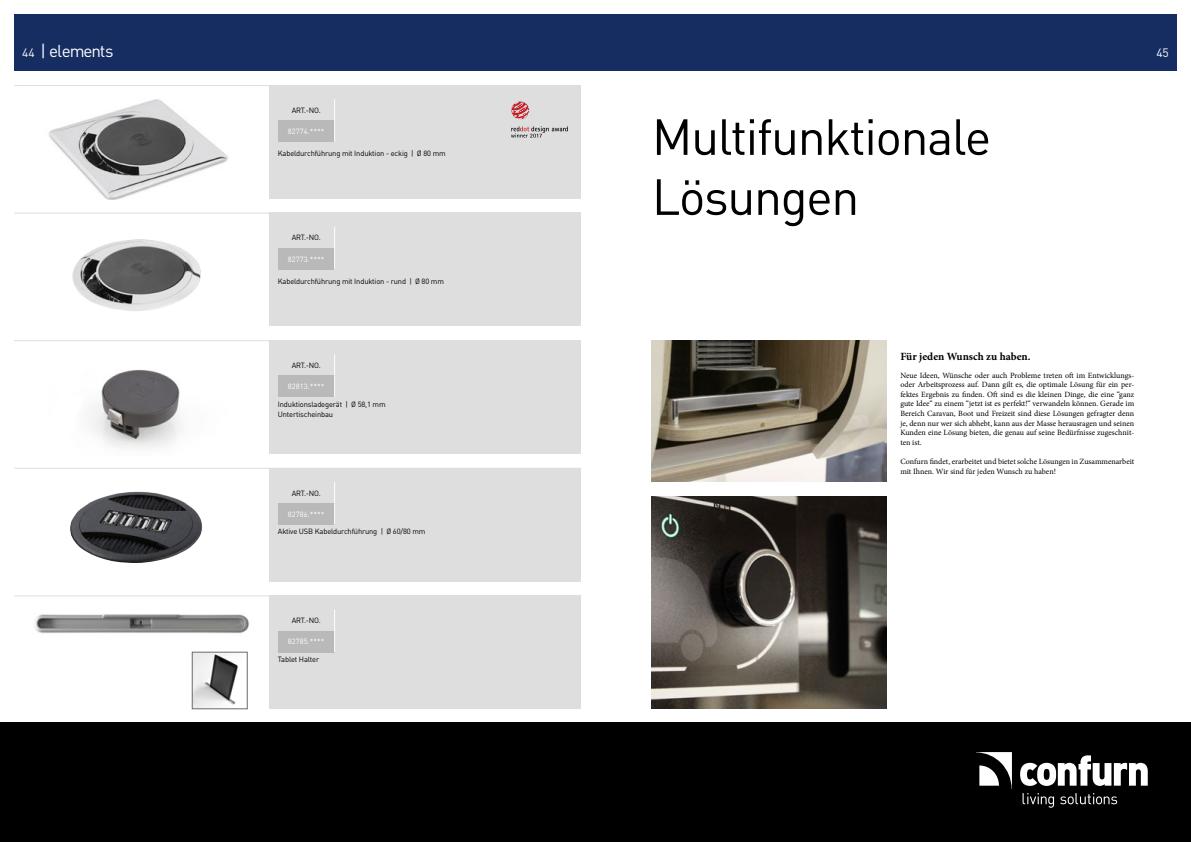
<style>
.page{position:relative;width:1191px;height:842px;background:#fff}
.page>*{position:absolute;margin:0;border:0;box-sizing:border-box;transform-origin:0 0}
.t1{font:50px/60px "DIN Pro";letter-spacing:-.03em;color:#000}
.t2{font:17px "DIN Pro";letter-spacing:-.06em;color:#fff}
.t3{font:12px "DIN Pro";color:#fff}
.t4{font:700 11px "Minion Pro";color:#000}
.t5{font:8px/9.6px "Minion Pro";color:#000;text-align:justify}
.t6{font:7.5px/10px "DIN Pro";letter-spacing:-.02em;color:#000}
.t7{font:7.5px "DIN Pro";color:#fff}
.s1{font-size:12px}
</style>
<div class="page">
<div style="left:14px;top:14px;width:1162px;height:57px;background:#162d62"></div>
<div style="left:0;top:722px;width:1191px;height:120px;background:#000"></div>
<svg style="left:976px;top:752px;width:36px;height:37px"></svg>
<svg style="left:1020px;top:755px;width:127px;height:31px"></svg>
<svg style="left:1022px;top:793px;width:32px;height:15px"></svg>
<svg style="left:1060px;top:793px;width:57px;height:11px"></svg>
<hr style="left:14px;top:85px;width:567px;height:1px;background:#dedede">
<img style="left:49px;top:99px;width:179px;height:101px">
<img style="left:89px;top:370px;width:92px;height:78px">
<div style="left:269px;top:340px;width:312px;height:114px;background:#dedede"></div>
<hr style="left:14px;top:340px;width:567px;height:1px;background:#dedede">
<div style="left:269px;top:85px;width:312px;height:113px;background:#dedede"></div>
<div style="left:278px;top:121px;width:56px;height:21px;background:#b9b9ba"></div>
<svg style="left:334px;top:99px;width:1px;height:43px"></svg>
<img style="left:72px;top:239px;width:129px;height:72px">
<div style="left:269px;top:213px;width:312px;height:113px;background:#dedede"></div>
<hr style="left:14px;top:213px;width:567px;height:1px;background:#dedede">
<div style="left:278px;top:376px;width:56px;height:21px;background:#b9b9ba"></div>
<svg style="left:334px;top:354px;width:1px;height:43px"></svg>
<div style="left:278px;top:248px;width:56px;height:21px;background:#b9b9ba"></div>
<svg style="left:334px;top:227px;width:1px;height:42px"></svg>
<img style="left:70px;top:491px;width:133px;height:72px">
<div style="left:269px;top:468px;width:312px;height:113px;background:#dedede"></div>
<hr style="left:14px;top:468px;width:567px;height:1px;background:#dedede">
<div style="left:278px;top:503px;width:56px;height:22px;background:#b9b9ba"></div>
<svg style="left:334px;top:482px;width:1px;height:42px"></svg>
<img style="left:20px;top:596px;width:235px;height:60px">
<div style="left:269px;top:595px;width:312px;height:114px;background:#dedede"></div>
<hr style="left:14px;top:595px;width:567px;height:1px;background:#dedede">
<div style="left:278px;top:631px;width:56px;height:21px;background:#b9b9ba"></div>
<svg style="left:334px;top:609px;width:1px;height:43px"></svg>
<img style="left:194px;top:654px;width:51px;height:53px">
<div style="left:192px;top:652px;width:55px;height:57px;border:1px solid #6b6b6a"></div>
<img style="left:652px;top:496px;width:234px;height:213px">
<img style="left:652px;top:340px;width:234px;height:142px">
<svg style="left:511px;top:126px;width:57px;height:12px"></svg>
<svg style="left:511px;top:101px;width:18px;height:18px"></svg>
<h2 class="t2" style="left:22px;top:38px;width:93px"><span class="s1">44</span> | elements</h2>
<h3 class="t3" style="left:1156px;top:43px;width:14px">45</h3>
<p class="t6" style="left:292px;top:105px;width:30px">ART.-NO.</p>
<p class="t7" style="left:288px;top:126px;width:38px">82774.****</p>
<p class="t6" style="left:278px;top:148px;width:169px">Kabeldurchführung mit Induktion - eckig | Ø 80 mm</p>
<p class="t6" style="left:292px;top:232px;width:30px">ART.-NO.</p>
<p class="t7" style="left:288px;top:253px;width:38px">82773.****</p>
<p class="t6" style="left:278px;top:275px;width:168px">Kabeldurchführung mit Induktion - rund | Ø 80 mm</p>
<p class="t6" style="left:292px;top:360px;width:30px">ART.-NO.</p>
<p class="t7" style="left:288px;top:381px;width:38px">82813.****</p>
<p class="t6" style="left:278px;top:399px;width:109px">Induktionsladegerät | Ø 58,1 mm<br>Untertischeinbau</p>
<p class="t6" style="left:292px;top:487px;width:30px">ART.-NO.</p>
<p class="t7" style="left:288px;top:508px;width:38px">82786.****</p>
<p class="t6" style="left:278px;top:526px;width:149px">Aktive USB Kabeldurchführung | Ø 60/80 mm</p>
<p class="t6" style="left:292px;top:615px;width:30px">ART.-NO.</p>
<p class="t7" style="left:288px;top:636px;width:38px">82785.****</p>
<p class="t6" style="left:278px;top:654px;width:43px">Tablet Halter</p>
<h1 class="t1" style="left:652px;top:104px;width:341px">Multifunktionale<br>Lösungen</h1>
<h3 class="t4" style="left:900px;top:348px;width:132px">Für jeden Wunsch zu haben.</h3>
<p class="t5" style="left:900px;top:370px;width:235px">Neue Ideen, Wünsche oder auch Probleme treten oft im Entwicklungs&shy;oder Arbeitsprozess auf. Dann gilt es, die optimale Lösung für ein per&shy;fektes Ergebnis zu finden. Oft sind es die kleinen Dinge, die eine “ganz gute Idee“ zu einem “jetzt ist es perfekt!“ verwandeln können. Gerade im Bereich Caravan, Boot und Freizeit sind diese Lösungen gefragter denn je, denn nur wer sich abhebt, kann aus der Masse herausragen und seinen Kunden eine Lösung bieten, die genau auf seine Bedürfnisse zugeschnit&shy;ten ist.</p>
<p class="t5" style="left:900px;top:457px;width:235px">Confurn findet, erarbeitet und bietet solche Lösungen in Zusammenarbeit mit Ihnen. Wir sind für jeden Wunsch zu haben!</p>
</div>
